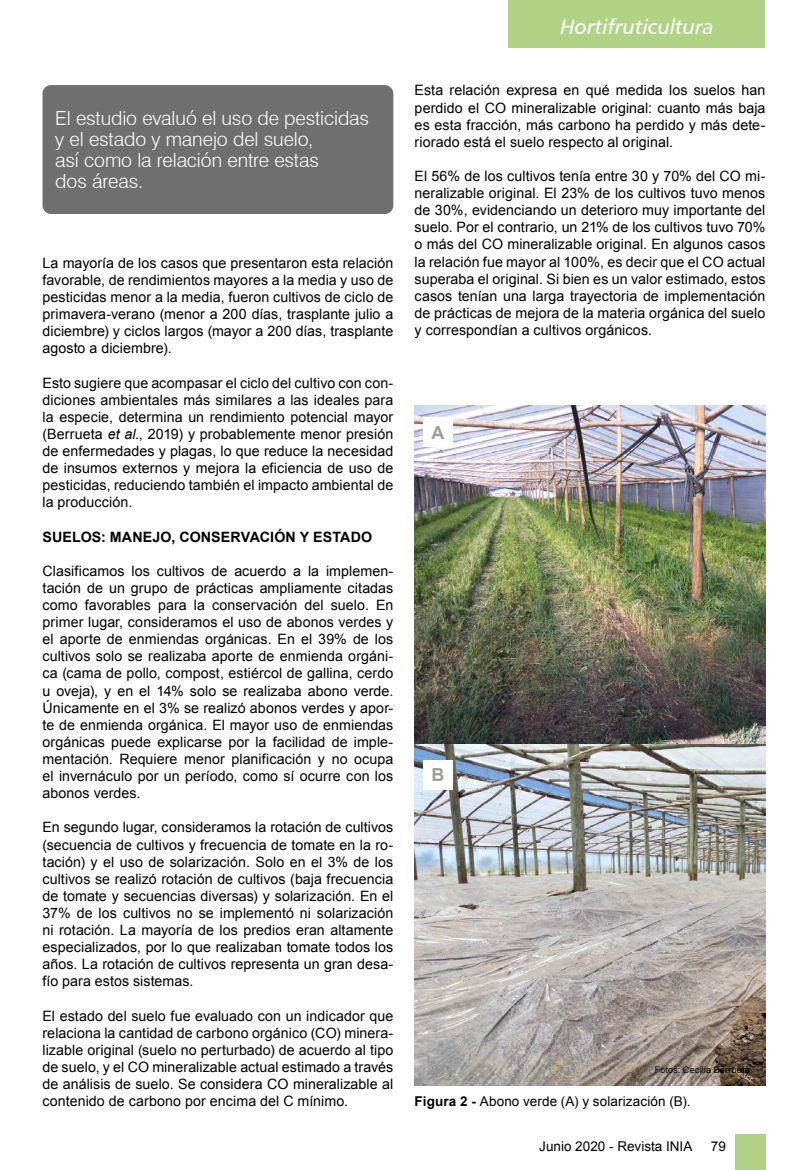
<style>
.page{position:relative;width:808px;height:1170px;background:#fff}
.page>*{position:absolute;margin:0;border:0;box-sizing:border-box;transform-origin:0 0}
.t1{font:21px "Humanist 777 BT Italic B";color:#fff}
.t2{font:300 19.5px/21px "Swiss 721 BT";letter-spacing:-.005em;color:#fff}
.t3{font:700 18px "Arial";color:#9d9d9c}
.t4{font:14.25px/17.1px "Arial";letter-spacing:.005em;color:#000;text-align:justify}
.t5{font:700 14.25px "Arial";letter-spacing:.01em;color:#000}
.t6{font:13.5px "Arial";color:#000}
.t7{font:9px "Arial";letter-spacing:.02em;color:#000}
.s1{font-style:italic}
.s2{font-weight:700}
</style>
<div class="page">
<div style="left:508px;top:0;width:257px;height:47px;background:#b1d284"></div>
<div style="left:734px;top:1134px;width:31px;height:35px;background:#b1d284"></div>
<img style="left:415px;top:406px;width:350px;height:338px">
<img style="left:415px;top:744px;width:350px;height:341px">
<div style="left:43px;top:85px;width:350px;height:129px;background:#706f6f;border-radius:9px"></div>
<div style="left:423px;top:417px;width:30px;height:30px;background:#fff"></div>
<div style="left:423px;top:759px;width:30px;height:30px;background:#fff"></div>
<h2 class="t2" style="left:55px;top:108px;width:315px">El estudio evaluó el uso de pesticidas y el estado y manejo del suelo,<br>así como la relación entre estas<br>dos áreas.</h2>
<p class="t4" style="left:43px;top:254px;width:352px">La mayoría de los casos que presentaron esta relación favorable, de rendimientos mayores a la media y uso de pesticidas menor a la media, fueron cultivos de ciclo de primavera-verano (menor a 200 días, trasplante julio a diciembre) y ciclos largos (mayor a 200 días, trasplante agosto a diciembre).</p>
<p class="t4" style="left:43px;top:374px;width:352px">Esto sugiere que acompasar el ciclo del cultivo con con&shy;diciones ambientales más similares a las ideales para la especie, determina un rendimiento potencial mayor (Berrueta <span class="s1">et al</span>., 2019) y probablemente menor presión de enfermedades y plagas, lo que reduce la necesidad de insumos externos y mejora la eficiencia de uso de pesticidas, reduciendo también el impacto ambiental de la producción.</p>
<p class="t5" style="left:43px;top:527px;width:331px">SUELOS: MANEJO, CONSERVACIÓN Y ESTADO</p>
<p class="t4" style="left:43px;top:562px;width:352px">Clasificamos los cultivos de acuerdo a la implemen&shy;tación de un grupo de prácticas ampliamente citadas como favorables para la conservación del suelo. En primer lugar, consideramos el uso de abonos verdes y el aporte de enmiendas orgánicas. En el 39% de los cultivos solo se realizaba aporte de enmienda orgáni&shy;ca (cama de pollo, compost, estiércol de gallina, cerdo u oveja), y en el 14% solo se realizaba abono verde.<br>Únicamente en el 3% se realizó abonos verdes y apor&shy;te de enmienda orgánica. El mayor uso de enmiendas orgánicas puede explicarse por la facilidad de imple&shy;mentación. Requiere menor planificación y no ocupa el invernáculo por un período, como sí ocurre con los abonos verdes.</p>
<p class="t4" style="left:43px;top:819px;width:352px">En segundo lugar, consideramos la rotación de cultivos (secuencia de cultivos y frecuencia de tomate en la ro&shy;tación) y el uso de solarización. Solo en el 3% de los cultivos se realizó rotación de cultivos (baja frecuencia de tomate y secuencias diversas) y solarización. En el 37% de los cultivos no se implementó ni solarización ni rotación. La mayoría de los predios eran altamente especializados, por lo que realizaban tomate todos los años. La rotación de cultivos representa un gran desa&shy;fío para estos sistemas.</p>
<p class="t4" style="left:43px;top:1007px;width:352px">El estado del suelo fue evaluado con un indicador que relaciona la cantidad de carbono orgánico (CO) minera&shy;lizable original (suelo no perturbado) de acuerdo al tipo de suelo, y el CO mineralizable actual estimado a través de análisis de suelo. Se considera CO mineralizable al contenido de carbono por encima del C mínimo.</p>
<h1 class="t1" style="left:560px;top:13px;width:155px">Hortifruticultura</h1>
<p class="t4" style="left:415px;top:82px;width:352px">Esta relación expresa en qué medida los suelos han perdido el CO mineralizable original: cuanto más baja es esta fracción, más carbono ha perdido y más dete&shy;riorado está el suelo respecto al original.</p>
<p class="t4" style="left:415px;top:168px;width:352px">El 56% de los cultivos tenía entre 30 y 70% del CO mi&shy;neralizable original. El 23% de los cultivos tuvo menos de 30%, evidenciando un deterioro muy importante del suelo. Por el contrario, un 21% de los cultivos tuvo 70% o más del CO mineralizable original. En algunos casos la relación fue mayor al 100%, es decir que el CO actual superaba el original. Si bien es un valor estimado, estos casos tenían una larga trayectoria de implementación de prácticas de mejora de la materia orgánica del suelo y correspondían a cultivos orgánicos.</p>
<p class="t3" style="left:431px;top:420px;width:14px">A</p>
<p class="t3" style="left:431px;top:762px;width:14px">B</p>
<p class="t7" style="left:655px;top:1063px;width:96px">Fotos: Cecilia Berrueta</p>
<p class="t6" style="left:415px;top:1092px;width:277px"><span class="s2">Figura 2 -</span> Abono verde (A) y solarización (B).</p>
<p class="t6" style="left:539px;top:1137px;width:155px">Junio 2020 - Revista INIA</p>
<p class="t6" style="left:711px;top:1137px;width:17px">79</p>
</div>
